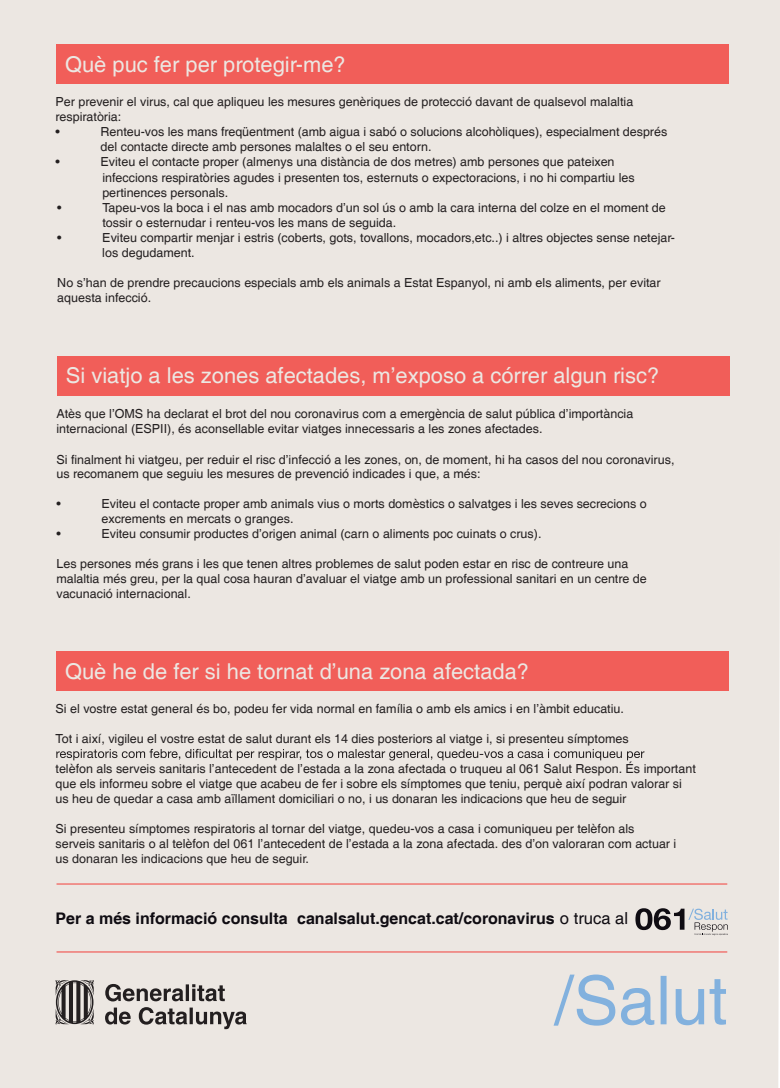
<style>
.page{position:relative;width:780px;height:1088px;background:#ece7e2}
.page>*{position:absolute;margin:0;border:0;box-sizing:border-box;transform-origin:0 0}
.t1{font:67.5px "Helvetica";color:#82b1de}
.t2{font:21.88px "Helvetica";color:#ece7e2}
.t3{font:700 16px "Helvetica";color:#0f0c12}
.t4{font:12.5px/15px "Helvetica";color:#231f20}
.s1{font-weight:400;font-size:16.62px}
</style>
<div class="page">
<svg style="left:105px;top:984px;width:142px;height:45px;background:#afaaa7"></svg>
<svg style="left:55px;top:980px;width:39px;height:44px;background:#7c7876"></svg>
<div style="left:56px;top:44px;width:672px;height:40px;background:#f15e59"></div>
<div style="left:57px;top:356px;width:672px;height:39px;background:#f15e59"></div>
<div style="left:56px;top:651px;width:672px;height:40px;background:#f15e59"></div>
<svg style="left:56px;top:749px;width:588px;height:11px;background:#beb9b5"></svg>
<hr style="left:56px;top:951px;width:671px;height:1px;background:#f1605c">
<hr style="left:56px;top:883px;width:671px;height:1px;background:#f1605c">
<svg style="left:635px;top:908px;width:93px;height:27px;background:#aeacad"></svg>
<h2 class="t2" style="left:65px;top:51px;width:282px">Què puc fer per protegir-me?</h2>
<p class="t4" style="left:56px;top:95px;width:579px">Per prevenir el virus, cal que apliqueu les mesures genèriques de protecció davant de qualsevol malaltia respiratòria:<br>•</p>
<p class="t4" style="left:101px;top:125px;width:568px">Renteu-vos les mans freqüentment (amb aigua i sabó o solucions alcohòliques), especialment després del contacte directe amb persones malaltes o el seu entorn.</p>
<p class="t4" style="left:56px;top:155px;width:6px">•</p>
<p class="t4" style="left:101px;top:154px;width:535px;line-height:15.4px">Eviteu el contacte proper (almenys una distància de dos metres) amb persones que pateixen infeccions respiratòries agudes i presenten tos, esternuts o expectoracions, i no hi compartiu les pertinences personals.</p>
<p class="t4" style="left:57px;top:200px;width:6px">•</p>
<p class="t4" style="left:102px;top:200px;width:565px">Tapeu-vos la boca i el nas amb mocadors d’un sol ús o amb la cara interna del colze en el moment de tossir o esternudar i renteu-vos les mans de seguida.</p>
<p class="t4" style="left:57px;top:230px;width:6px">•</p>
<p class="t4" style="left:102px;top:230px;width:574px">Eviteu compartir menjar i estris (coberts, gots, tovallons, mocadors,etc..) i altres objectes sense netejar&shy;los degudament.</p>
<p class="t4" style="left:57px;top:275px;width:605px">No s’han de prendre precaucions especials amb els animals a Estat Espanyol, ni amb els aliments, per evitar aquesta infecció.</p>
<h2 class="t2" style="left:66px;top:363px;width:594px">Si viatjo a les zones afectades, m’exposo a córrer algun risc?</h2>
<p class="t4" style="left:56px;top:406px;width:578px">Atès que l’OMS ha declarat el brot del nou coronavirus com a emergència de salut pública d’importància internacional (ESPII), és aconsellable evitar viatges innecessaris a les zones afectades.</p>
<p class="t4" style="left:56px;top:466px;width:425px">us recomanem que seguiu les mesures de prevenció indicades i que, a més:</p>
<p class="t4" style="left:101px;top:496px;width:546px">Eviteu el contacte proper amb animals vius o morts domèstics o salvatges i les seves secrecions o excrements en mercats o granges.<br>Eviteu consumir productes d’origen animal (carn o aliments poc cuinats o crus).</p>
<p class="t4" style="left:56px;top:556px;width:591px">Les persones més grans i les que tenen altres problemes de salut poden estar en risc de contreure una malaltia més greu, per la qual cosa hauran d’avaluar el viatge amb un professional sanitari en un centre de vacunació internacional.</p>
<p class="t4" style="left:56px;top:453px;width:619px">Si finalment hi viatgeu, per reduir el risc d’infecció a les zones, on, de moment, hi ha casos del nou coronavirus,</p>
<p class="t4" style="left:57px;top:496px;width:6px">•</p>
<p class="t4" style="left:57px;top:526px;width:6px">•</p>
<h2 class="t2" style="left:65px;top:658px;width:465px">Què he de fer si he tornat d’una zona afectada?</h2>
<p class="t4" style="left:56px;top:701px;width:570px">Si el vostre estat general és bo, podeu fer vida normal en família o amb els amics i en l’àmbit educatiu.</p>
<p class="t4" style="left:56px;top:731px;width:574px">Tot i així, vigileu el vostre estat de salut durant els 14 dies posteriors al viatge i, si presenteu símptomes</p>
<p class="t4" style="left:56px;top:761px;width:641px">telèfon als serveis sanitaris l’antecedent de l’estada a la zona afectada o truqueu al 061 Salut Respon. És important que els informeu sobre el viatge que acabeu de fer i sobre els símptomes que teniu, perquè així podran valorar si us heu de quedar a casa amb aïllament domiciliari o no, i us donaran les indicacions que heu de seguir</p>
<p class="t4" style="left:611px;top:791px;width:5px">.</p>
<p class="t4" style="left:56px;top:821px;width:622px">Si presenteu símptomes respiratoris al tornar del viatge, quedeu-vos a casa i comuniqueu per telèfon als serveis sanitaris o al telèfon del 061 l’antecedent de l’estada a la zona afectada. des d’on valoraran com actuar i us donaran les indicacions que heu de seguir.</p>
<p class="t3" style="left:56px;top:909px;width:574px">Per a més informació consulta canalsalut.gencat.cat/coronavirus <span class="s1">o truca al</span></p>
<h1 class="t1" style="left:554px;top:961px;width:174px">/Salut</h1>
</div>
